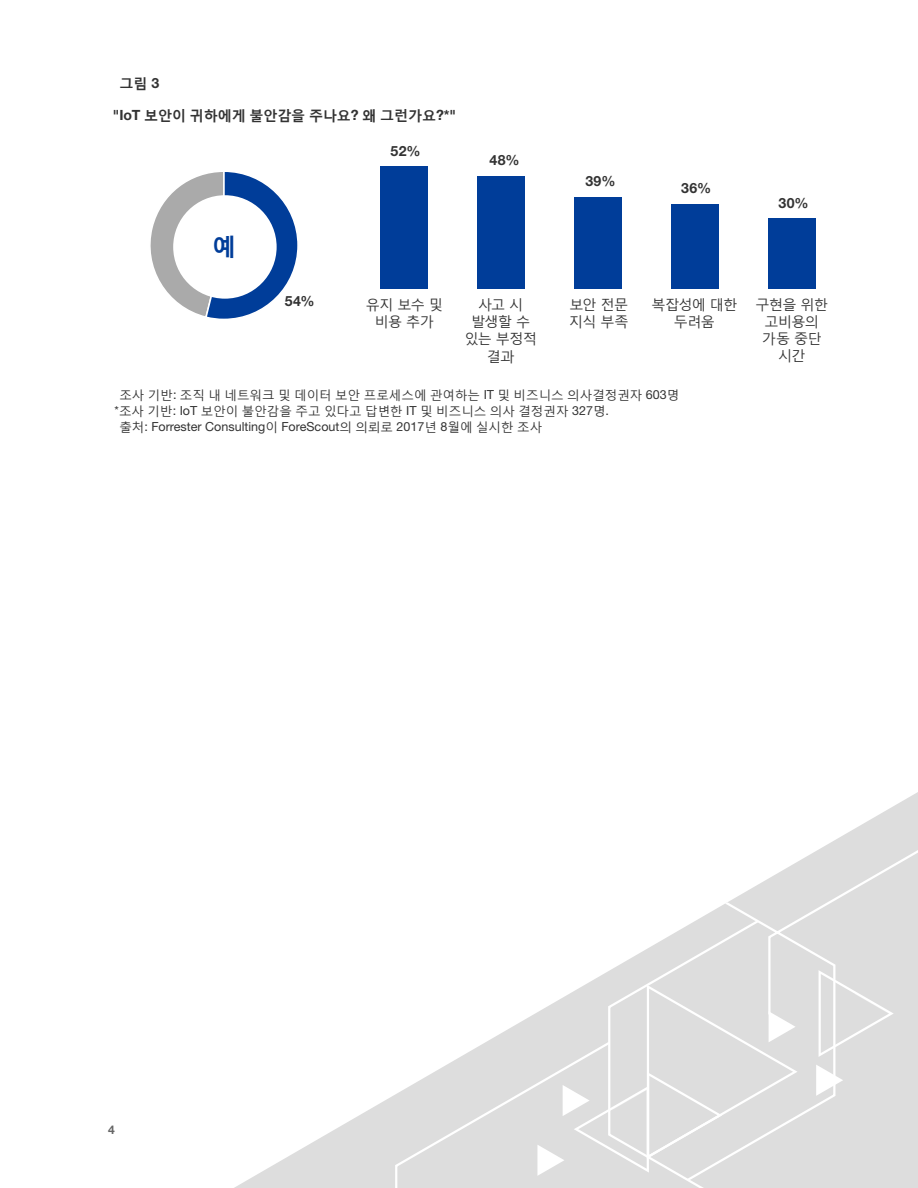
<style>
.page{position:relative;width:918px;height:1188px;background:#fff}
.page>*{position:absolute;margin:0;border:0;box-sizing:border-box;transform-origin:0 0}
.t1{font:700 23.55px "Malgun Gothic";color:#003d99}
.t2{font:14.1px/17.2px "Malgun Gothic";letter-spacing:-.045em;color:#333;text-align:center}
.t3{font:700 14.1px "Malgun Gothic";letter-spacing:-.01em;color:#333}
.t4{font:700 14.1px "Helvetica Neue LT Std";letter-spacing:.03em;color:#333}
.t5{font:12.6px "Malgun Gothic";color:#333}
.t6{font:12.6px "Helvetica Neue LT Std";color:#333}
.t7{font:700 12px "Helvetica Neue LT Std";color:#666}
.s1{font-family:"Helvetica Neue LT Std"}
.s2{font-family:"Malgun Gothic"}
</style>
<div class="page">
<svg style="left:234px;top:792px;width:684px;height:396px"></svg>
<svg style="left:394px;top:834px;width:524px;height:354px"></svg>
<svg style="left:150px;top:172px;width:148px;height:147px"></svg>
<div style="left:173px;top:195px;width:104px;height:104px;background:#fff;border-radius:50%"></div>
<div style="left:381px;top:167px;width:47px;height:122px;background:#003d99"></div>
<div style="left:478px;top:176px;width:47px;height:113px;background:#003d99"></div>
<div style="left:575px;top:197px;width:47px;height:92px;background:#003d99"></div>
<div style="left:672px;top:204px;width:47px;height:85px;background:#003d99"></div>
<div style="left:769px;top:218px;width:47px;height:71px;background:#003d99"></div>
<p class="t3" style="left:119px;top:75px;width:41px">그림 <span class="s1">3</span></p>
<p class="t3" style="left:113px;top:106px;width:344px"><span class="s1">"IoT</span> 보안이 귀하에게 불안감을 주나요<span class="s1">?</span> 왜 그런가요<span class="s1">?*"</span></p>
<p class="t1" style="left:213px;top:232px;width:25px">예</p>
<p class="t4" style="left:391px;top:142px;width:32px">52%</p>
<p class="t4" style="left:490px;top:151px;width:32px">48%</p>
<p class="t4" style="left:585px;top:173px;width:32px">39%</p>
<p class="t4" style="left:681px;top:180px;width:32px">36%</p>
<p class="t4" style="left:778px;top:194px;width:32px">30%</p>
<p class="t4" style="left:285px;top:292px;width:31px">54%</p>
<p class="t2" style="left:366px;top:295px;width:78px">유지 보수 및 비용 추가</p>
<p class="t2" style="left:464px;top:295px;width:74px">사고 시 발생할 수 있는 부정적 결과</p>
<p class="t2" style="left:569px;top:295px;width:61px;text-align:left">보안 전문 지식 부족</p>
<p class="t2" style="left:651px;top:295px;width:88px">복잡성에 대한 두려움</p>
<p class="t2" style="left:755px;top:295px;width:74px">구현을 위한 고비용의 가동 중단 시간</p>
<p class="t5" style="left:119px;top:388px;width:562px">조사 기반<span class="s1">:</span> 조직 내 네트워크 및 데이터 보안 프로세스에 관여하는 <span class="s1">IT</span> 및 비즈니스 의사결정권자 <span class="s1">603</span>명</p>
<p class="t5" style="left:115px;top:403px;width:496px"><span class="s1">*</span>조사 기반<span class="s1">: IoT</span> 보안이 불안감을 주고 있다고 답변한 <span class="s1">IT</span> 및 비즈니스 의사 결정권자 <span class="s1">327</span>명<span class="s1">.</span></p>
<p class="t6" style="left:119px;top:419px;width:424px"><span class="s2">출처</span>: Forrester Consulting<span class="s2">이</span> ForeScout<span class="s2">의 의뢰로</span> 2017<span class="s2">년</span> 8<span class="s2">월에 실시한 조사</span></p>
<p class="t7" style="left:108px;top:1122px;width:8px">4</p>
</div>
